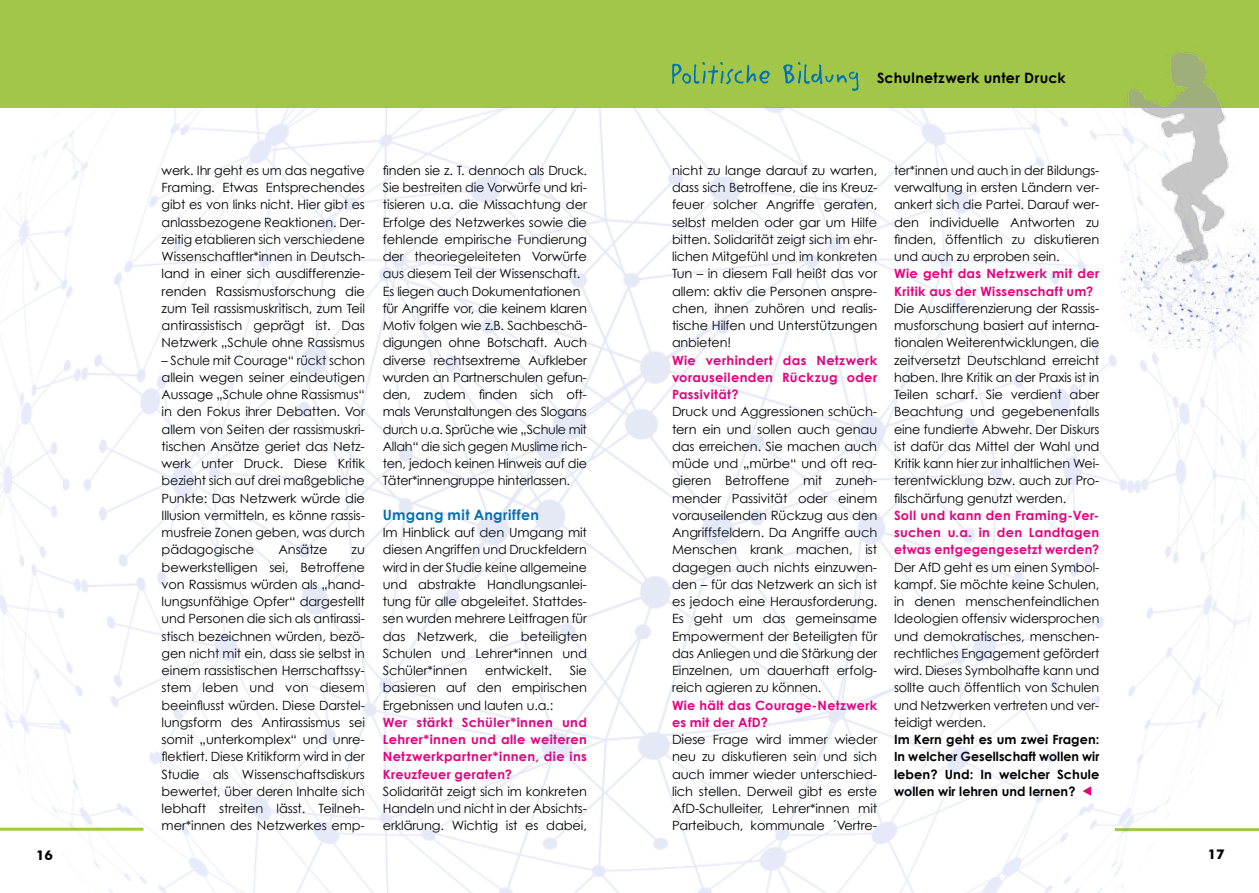
<style>
.page{position:relative;width:1259px;height:893px;background:#fff}
.page>*{position:absolute;margin:0;border:0;box-sizing:border-box;transform-origin:0 0}
.t1{font:700 14.25px "Century Gothic";letter-spacing:.02em;color:#000}
.t2{font:700 14.25px "Century Gothic";letter-spacing:.02em;color:#0072b4}
.t3{font:700 13.5px "Futura BT";color:#000}
.t4{font:12.75px/17.2px "Century Gothic";letter-spacing:-.01em;color:#000;text-align:justify}
.t5{font:700 12.75px/17.2px "Century Gothic";letter-spacing:.025em;color:#e6007d;text-align:justify}
.t6{font:700 12.75px/17.2px "Century Gothic";letter-spacing:.005em;color:#000;text-align:justify}
</style>
<div class="page">
<div style="left:0;top:0;width:1259px;height:107px;background:#a2c748"></div>
<svg style="left:672px;top:62px;width:186px;height:29px"></svg>
<img style="left:0;top:107px;width:1259px;height:786px">
<img style="left:1119px;top:51px;width:140px;height:297px">
<p class="t4" style="left:162px;top:161px;width:205px">werk. Ihr geht es um das negative Framing. Etwas Entsprechendes gibt es von links nicht. Hier gibt es anlassbezogene Reaktionen. Der&shy;zeitig etablieren sich verschiedene Wissenschaftler*innen in Deutsch&shy;land in einer sich ausdifferenzie&shy;renden Rassismusforschung die zum Teil rassismuskritisch, zum Teil antirassistisch geprägt ist. Das Netzwerk „Schule ohne Rassismus</p>
<p class="t4" style="left:162px;top:351px;width:205px">– Schule mit Courage“ rückt schon allein wegen seiner eindeutigen Aussage „Schule ohne Rassismus“ in den Fokus ihrer Debatten. Vor allem von Seiten der rassismuskri&shy;tischen Ansätze geriet das Netz&shy;werk unter Druck. Diese Kritik bezieht sich auf drei maßgebliche Punkte: Das Netzwerk würde die Illusion vermitteln, es könne rassis&shy;musfreie Zonen geben, was durch pädagogische</p>
<p class="t4" style="left:278px;top:541px;width:51px">Ansätze</p>
<p class="t4" style="left:162px;top:541px;width:205px;text-indent:190px">zu bewerkstelligen sei, Betroffene von Rassismus würden als „hand&shy;lungsunfähige Opfer“ dargestellt und Personen die sich als antirassi&shy;stisch bezeichnen würden, bezö&shy;gen nicht mit ein, dass sie selbst in einem rassistischen Herrschaftssy&shy;stem leben und von diesem beeinflusst würden. Diese Darstel&shy;lungsform des Antirassismus sei somit „unterkomplex“ und unre&shy;flektiert. Diese Kritikform wird in der Studie als Wissenschaftsdiskurs bewertet, über deren Inhalte sich lebhaft streiten lässt. Teilneh&shy;mer*innen des Netzwerkes emp-</p>
<p class="t4" style="left:383px;top:161px;width:206px;text-align:left">finden sie z. T. dennoch als Druck.<br>Sie bestreiten die Vorwürfe und kri&shy;tisieren u.a. die Missachtung der Erfolge des Netzwerkes sowie die fehlende empirische Fundierung der theoriegeleiteten Vorwürfe aus diesem Teil der Wissenschaft.<br>Es liegen auch Dokumentationen für Angriffe vor, die keinem klaren Motiv folgen wie z.B. Sachbeschä&shy;digungen ohne Botschaft. Auch diverse rechtsextreme Aufkleber wurden an Partnerschulen gefun&shy;den, zudem finden sich oft&shy;mals Verunstaltungen des Slogans durch u.a. Sprüche wie „Schule mit Allah“ die sich gegen Muslime rich&shy;ten, jedoch keinen Hinweis auf die Täter*innengruppe hinterlassen.</p>
<p class="t2" style="left:383px;top:506px;width:158px">Umgang mit Angriffen</p>
<p class="t4" style="left:383px;top:524px;width:206px">Im Hinblick auf den Umgang mit diesen Angriffen und Druckfeldern wird in der Studie keine allgemeine und abstrakte Handlungsanlei&shy;tung für alle abgeleitet. Stattdes&shy;sen wurden mehrere Leitfragen für das Netzwerk, die beteiligten Schulen und Lehrer*innen und Schüler*innen</p>
<p class="t4" style="left:383px;top:662px;width:206px;text-indent:187px">Sie basieren auf den empirischen Ergebnissen und lauten u.a.:</p>
<p class="t5" style="left:383px;top:713px;width:206px">Wer stärkt Schüler*innen und Lehrer*innen und alle weiteren Netzwerkpartner*innen, die ins Kreuzfeuer geraten?</p>
<p class="t4" style="left:383px;top:782px;width:206px">Solidarität zeigt sich im konkreten Handeln und nicht in der Absichts&shy;erklärung. Wichtig ist es dabei,</p>
<p class="t4" style="left:485px;top:662px;width:68px">entwickelt.</p>
<p class="t1" style="left:877px;top:69px;width:190px">Schulnetzwerk unter Druck</p>
<p class="t4" style="left:672px;top:161px;width:207px">nicht zu lange darauf zu warten, dass sich Betroffene, die ins Kreuz&shy;feuer solcher Angriffe geraten, selbst melden oder gar um Hilfe bitten. Solidarität zeigt sich im ehr&shy;lichen Mitgefühl und im konkreten Tun – in diesem Fall heißt das vor allem: aktiv die Personen anspre&shy;chen, ihnen zuhören und realis&shy;tische Hilfen und Unterstützungen anbieten!</p>
<p class="t5" style="left:672px;top:351px;width:207px">Wie verhindert das Netzwerk vorauseilenden Rückzug oder Passivität?</p>
<p class="t4" style="left:672px;top:403px;width:207px">Druck und Aggressionen schüch&shy;tern ein und sollen auch genau das erreichen. Sie machen auch müde und „mürbe“ und oft rea&shy;gieren Betroffene mit zuneh&shy;mender Passivität oder einem vorauseilenden Rückzug aus den Angriffsfeldern. Da Angriffe auch Menschen krank machen, ist dagegen auch nichts einzuwen&shy;den – für das Netzwerk an sich ist es jedoch eine Herausforderung.<br>Es geht um das gemeinsame Empowerment der Beteiligten für das Anliegen und die Stärkung der Einzelnen, um dauerhaft erfolg&shy;reich agieren zu können.</p>
<p class="t5" style="left:672px;top:696px;width:207px">Wie hält das Courage-Netzwerk es mit der AfD?</p>
<p class="t4" style="left:672px;top:731px;width:207px">Diese Frage wird immer wieder neu zu diskutieren sein und sich auch immer wieder unterschied&shy;lich stellen. Derweil gibt es erste AfD-Schulleiter, Lehrer*innen mit Parteibuch, kommunale ´Vertre-</p>
<p class="t4" style="left:894px;top:161px;width:207px">ter*innen und auch in der Bildungs&shy;verwaltung in ersten Ländern ver&shy;ankert sich die Partei. Darauf wer&shy;den individuelle Antworten zu finden, öffentlich zu diskutieren und auch zu erproben sein.</p>
<p class="t5" style="left:894px;top:265px;width:207px">Wie geht das Netzwerk mit der<br>Kritik aus der Wissenschaft um?</p>
<p class="t4" style="left:894px;top:299px;width:207px">Die Ausdifferenzierung der Rassis&shy;musforschung basiert auf interna&shy;tionalen Weiterentwicklungen, die zeitversetzt Deutschland erreicht haben. Ihre Kritik an der Praxis ist in Teilen scharf. Sie verdient aber Beachtung und gegebenenfalls eine fundierte Abwehr. Der Diskurs ist dafür das Mittel der Wahl und Kritik kann hier zur inhaltlichen Wei&shy;terentwicklung bzw. auch zur Pro&shy;filschärfung genutzt werden.</p>
<p class="t5" style="left:894px;top:506px;width:207px">Soll und kann den Framing-Ver&shy;suchen u.a. in den Landtagen etwas entgegengesetzt werden?</p>
<p class="t4" style="left:894px;top:558px;width:207px">Der AfD geht es um einen Symbol&shy;kampf. Sie möchte keine Schulen, in denen menschenfeindlichen Ideologien offensiv widersprochen und demokratisches, menschen&shy;rechtliches Engagement gefördert wird. Dieses Symbolhafte kann und sollte auch öffentlich von Schulen und Netzwerken vertreten und ver&shy;teidigt werden.</p>
<p class="t6" style="left:894px;top:730px;width:207px">Im Kern geht es um zwei Fragen:<br>In welcher Gesellschaft wollen wir leben? Und: In welcher Schule wollen wir lehren und lernen?</p>
<p class="t3" style="left:36px;top:847px;width:18px">16</p>
<p class="t3" style="left:1207px;top:846px;width:18px">17</p>
</div>
